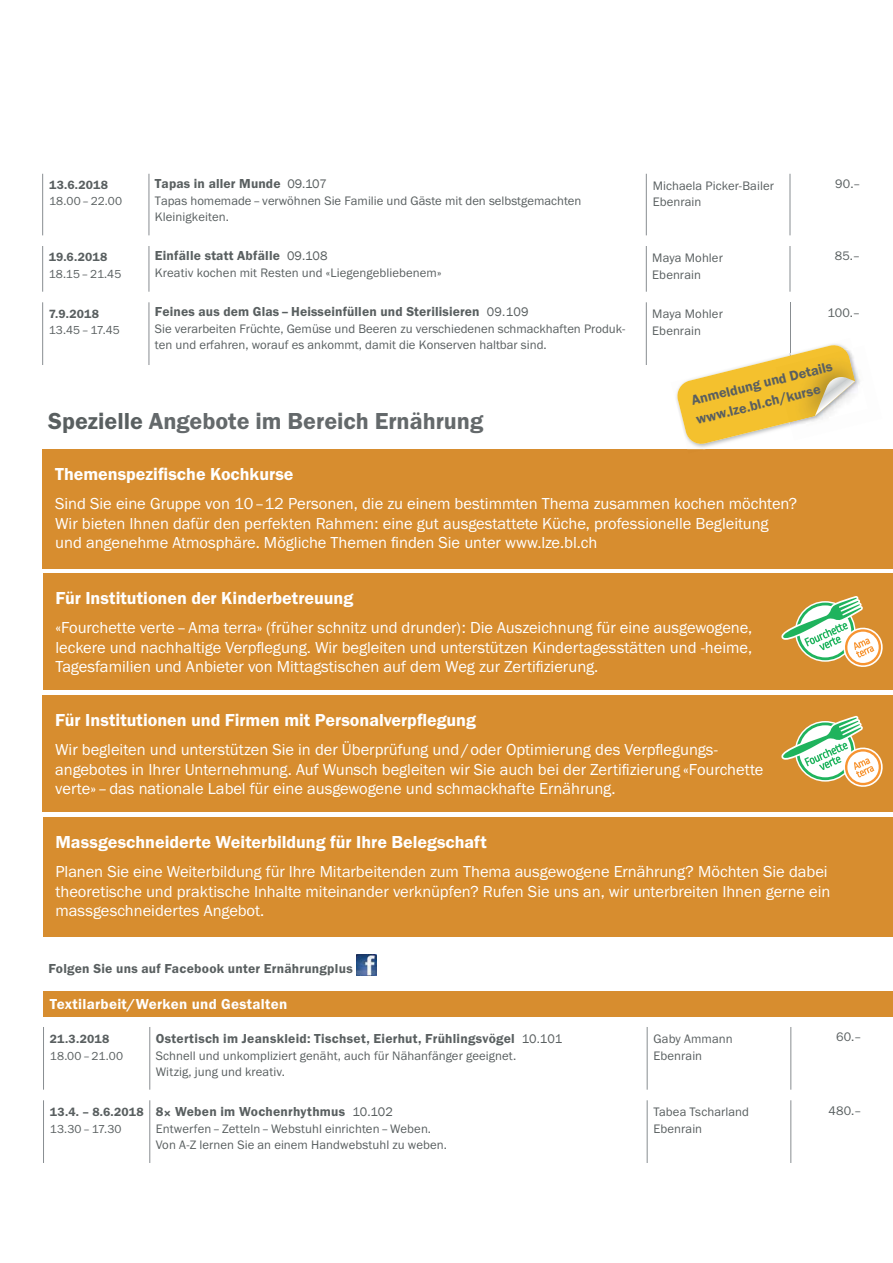
<style>
.page{position:relative;width:893px;height:1263px;background:#fff}
.page>*{position:absolute;margin:0;border:0;box-sizing:border-box;transform-origin:0 0}
.t1{font:24px "Franklin Gothic URW Dem";color:#64696b}
.t2{font:18px "Franklin Gothic URW Dem";color:#fff}
.t3{font:16.5px/19.5px "Franklin Gothic URW Boo";color:#fff}
.t4{font:15px "Franklin Gothic URW Dem";letter-spacing:.02em;color:#fff}
.t5{font:14.25px/19.5px "Franklin Gothic URW Dem";color:#595f60}
.t6{font:13.5px "Franklin Gothic URW Dem";letter-spacing:.015em;color:#595f60}
.t7{font:12.75px/16.5px "Franklin Gothic URW Boo";color:#595f60}
.t8{font:12.3px "Franklin Gothic URW Dem";letter-spacing:.01em;color:#595f60}
.t9{font:12px "Franklin Gothic URW Boo";letter-spacing:.01em;color:#595f60}
.s1{font-family:"Franklin Gothic";font-size:12.75px}
.s2{color:#595f60}
.s3{font-size:13.05px}
</style>
<div class="page">
<div style="left:42px;top:449px;width:851px;height:119px;background:#d78d2f"></div>
<div style="left:43px;top:817px;width:850px;height:119px;background:#d78d2f"></div>
<div style="left:42px;top:695px;width:851px;height:117px;background:#d78d2f"></div>
<div style="left:43px;top:573px;width:850px;height:117px;background:#d78d2f"></div>
<img style="left:356px;top:955px;width:20px;height:21px">
<svg style="left:781px;top:716px;width:102px;height:71px"></svg>
<svg style="left:781px;top:596px;width:102px;height:71px"></svg>
<hr style="left:42px;top:174px;width:1px;height:61px;background:#888d91">
<hr style="left:149px;top:174px;width:1px;height:61px;background:#888d91">
<hr style="left:646px;top:174px;width:1px;height:61px;background:#888d91">
<hr style="left:790px;top:174px;width:1px;height:61px;background:#888d91">
<hr style="left:42px;top:246px;width:1px;height:46px;background:#888d91">
<hr style="left:149px;top:246px;width:1px;height:46px;background:#888d91">
<hr style="left:646px;top:246px;width:1px;height:46px;background:#888d91">
<hr style="left:790px;top:246px;width:1px;height:46px;background:#888d91">
<hr style="left:42px;top:302px;width:1px;height:63px;background:#888d91">
<hr style="left:149px;top:302px;width:1px;height:63px;background:#888d91">
<hr style="left:646px;top:302px;width:1px;height:63px;background:#888d91">
<hr style="left:790px;top:302px;width:1px;height:63px;background:#888d91">
<div style="left:44px;top:991px;width:849px;height:25px;background:#d78d2f"></div>
<hr style="left:43px;top:1027px;width:1px;height:63px;background:#888d91">
<hr style="left:150px;top:1027px;width:1px;height:63px;background:#888d91">
<hr style="left:647px;top:1027px;width:1px;height:63px;background:#888d91">
<hr style="left:790px;top:1027px;width:1px;height:63px;background:#888d91">
<hr style="left:43px;top:1100px;width:1px;height:63px;background:#888d91">
<hr style="left:150px;top:1100px;width:1px;height:63px;background:#888d91">
<hr style="left:647px;top:1100px;width:1px;height:63px;background:#888d91">
<hr style="left:790px;top:1100px;width:1px;height:63px;background:#888d91">
<img style="left:687px;top:449px;width:18px;height:1px">
<img style="left:855px;top:366px;width:5px;height:23px">
<svg style="left:676px;top:344px;width:179px;height:102px"></svg>
<p class="t8" style="left:49px;top:180px;width:61px">13.6.2018</p>
<p class="t9" style="left:49px;top:197px;width:75px">18.00 – 22.00</p>
<p class="t8" style="left:49px;top:252px;width:60px">19.6.2018</p>
<p class="t9" style="left:49px;top:269px;width:74px">18.15 – 21.45</p>
<p class="t8" style="left:49px;top:309px;width:52px">7.9.2018</p>
<p class="t9" style="left:49px;top:325px;width:73px">13.45 – 17.45</p>
<p class="t6" style="left:155px;top:179px;width:173px">Tapas in aller Munde <span class="s1">09.107</span></p>
<p class="t7" style="left:155px;top:194px;width:428px;line-height:16px">Tapas homemade – verwöhnen Sie Familie und Gäste mit den selbstgemachten<br>Kleinigkeiten.</p>
<p class="t6" style="left:155px;top:251px;width:174px">Einfälle statt Abfälle <span class="s1">09.108</span></p>
<p class="t7" style="left:155px;top:265px;width:288px">Kreativ kochen mit Resten und «Liegengebliebenem»</p>
<p class="t6" style="left:155px;top:307px;width:375px">Feines aus dem Glas – Heisseinfüllen und Sterilisieren <span class="s1">09.109</span></p>
<p class="t7" style="left:155px;top:322px;width:472px;line-height:16px">Sie verarbeiten Früchte, Gemüse und Beeren zu verschiedenen schmackhaften Produk&shy;ten und erfahren, worauf es ankommt, damit die Konserven haltbar sind.</p>
<p class="t7" style="left:653px;top:178px;width:123px">Michaela Picker-Bailer<br>Ebenrain</p>
<p class="t7" style="left:835px;top:176px;width:27px">90.–</p>
<p class="t7" style="left:652px;top:250px;width:72px">Maya Mohler<br>Ebenrain</p>
<p class="t7" style="left:835px;top:249px;width:27px">85.–</p>
<p class="t7" style="left:652px;top:307px;width:72px">Maya Mohler<br>Ebenrain</p>
<p class="t7" style="left:827px;top:305px;width:34px">100.–</p>
<h1 class="t1" style="left:48px;top:411px;width:436px"><span class="s2">Spezielle</span> Angebote im Bereich Ernährung</h1>
<p class="t5" style="left:689px;top:392px;width:146px;rotate:-14deg">Anmeldung und Details www.lze.bl.ch/kurse</p>
<p class="t2" style="left:55px;top:467px;width:240px">Themenspezifische Kochkurse</p>
<p class="t3" style="left:55px;top:495px;width:743px">Sind Sie eine Gruppe von 10–12 Personen, die zu einem bestimmten Thema zusammen kochen möchten?<br>Wir bieten Ihnen dafür den perfekten Rahmen: eine gut ausgestattete Küche, professionelle Begleitung und angenehme Atmosphäre. Mögliche Themen finden Sie unter www.lze.bl.ch</p>
<p class="t2" style="left:55px;top:591px;width:299px">Für Institutionen der Kinderbetreuung</p>
<p class="t3" style="left:55px;top:619px;width:698px;text-align:justify">«Fourchette verte – Ama terra» (früher schnitz und drunder): Die Auszeichnung für eine ausgewogene, leckere und nachhaltige Verpflegung. Wir begleiten und unterstützen Kindertagesstätten und -heime, Tagesfamilien und Anbieter von Mittagstischen auf dem Weg zur Zertifizierung.</p>
<p class="t2" style="left:55px;top:713px;width:422px">Für Institutionen und Firmen mit Personalverpflegung</p>
<p class="t3" style="left:55px;top:741px;width:710px">Wir begleiten und unterstützen Sie in der Überprüfung und / oder Optimierung des Verpflegungs&shy;angebotes in Ihrer Unternehmung. Auf Wunsch begleiten wir Sie auch bei der Zertifizierung «Fourchette verte» – das nationale Label für eine ausgewogene und schmackhafte Ernährung.</p>
<p class="t2" style="left:55px;top:835px;width:433px">Massgeschneiderte Weiterbildung für Ihre Belegschaft</p>
<p class="t3" style="left:55px;top:863px;width:777px">Planen Sie eine Weiterbildung für Ihre Mitarbeitenden zum Thema ausgewogene Ernährung? Möchten Sie dabei theoretische und praktische Inhalte miteinander verknüpfen? Rufen Sie uns an, wir unterbreiten Ihnen gerne ein massgeschneidertes Angebot.</p>
<p class="t6" style="left:48px;top:963px;width:306px">Folgen Sie uns auf Facebook unter Ernährungplus</p>
<p class="t4" style="left:50px;top:998px;width:239px">Textilarbeit/Werken und Gestalten</p>
<p class="t8" style="left:50px;top:1034px;width:61px">21.3.2018</p>
<p class="t9" style="left:50px;top:1051px;width:75px">18.00 – 21.00</p>
<p class="t6" style="left:156px;top:1033px;width:408px">Ostertisch im Jeanskleid: Tischset, Eierhut, Frühlingsvögel <span class="s1">10.101</span></p>
<p class="t7" style="left:156px;top:1048px;width:362px">Schnell und unkompliziert genäht, auch für Nähanfänger geeignet.<br>Witzig, jung und kreativ.</p>
<p class="t8" style="left:50px;top:1107px;width:95px">13.4. – 8.6.2018</p>
<p class="t9" style="left:50px;top:1124px;width:73px">13.30 – 17.30</p>
<p class="t6" style="left:156px;top:1107px;width:239px"><span class="s3">8</span>× Weben im Wochenrhythmus <span class="s1">10.102</span></p>
<p class="t7" style="left:156px;top:1121px;width:293px">Entwerfen – Zetteln – Webstuhl einrichten – Weben.<br>Von A-Z lernen Sie an einem Handwebstuhl zu weben.</p>
<p class="t7" style="left:653px;top:1031px;width:81px">Gaby Ammann<br>Ebenrain</p>
<p class="t7" style="left:836px;top:1030px;width:27px">60.–</p>
<p class="t7" style="left:653px;top:1105px;width:97px">Tabea Tscharland<br>Ebenrain</p>
<p class="t7" style="left:828px;top:1103px;width:35px">480.–</p>
</div>
